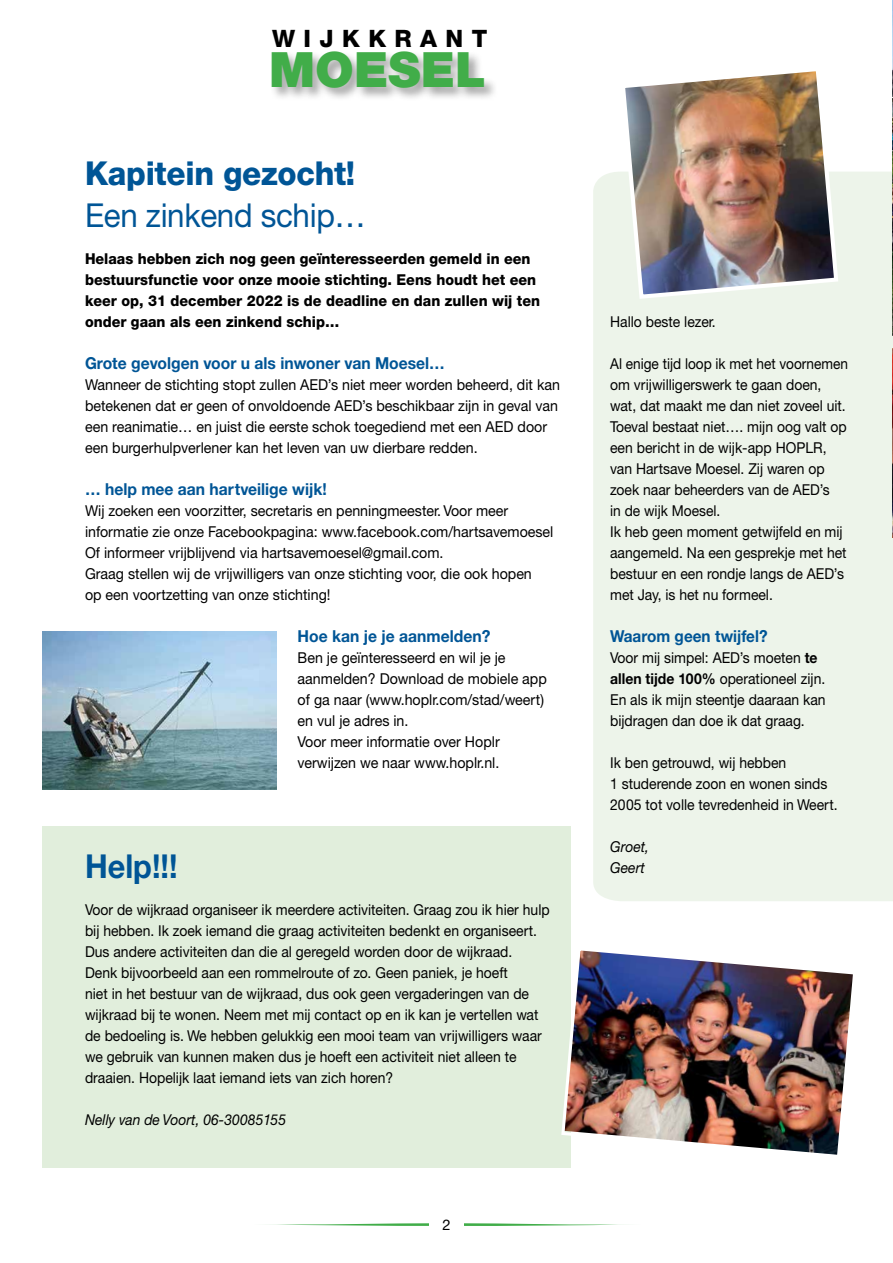
<style>
.page{position:relative;width:893px;height:1263px;background:#fff}
.page>*{position:absolute;margin:0;border:0;box-sizing:border-box;transform-origin:0 0}
.t1{font:900 48.75px "Helvetica Neue CE";color:#41ad49}
.t2{font:800 33px "Helvetica Neue CE";letter-spacing:-.01em;color:#005596;scale:.95 1}
.t3{font:33px "Helvetica Neue";letter-spacing:-.01em;color:#005596;scale:.95 1}
.t4{font:700 33px "Helvetica Neue CE";color:#005596;scale:.93 1}
.t5{font:800 24px "Helvetica Neue CE";color:#000}
.t6{font:700 16.5px "Helvetica Neue CE";color:#005596;scale:.95 1}
.t7{font:700 16.5px "Helvetica Neue CE";color:#005596;scale:.93 1}
.t8{font:15px/21px "Helvetica Neue CE";color:#000;scale:.93 1}
.t9{font:15px/21px "Helvetica Neue CE";color:#000;scale:.95 1}
.t10{font:15px/21px "Helvetica Neue CE";color:#000;scale:.91 1}
.t11{font:800 15px/21px "Helvetica Neue CE";color:#000;scale:.95 1}
.t12{font:italic 15px "Helvetica Neue CE";color:#000;scale:.93 1}
.t13{font:14.7px "Helvetica Neue CE";color:#000}
.s1{font-weight:700}
</style>
<div class="page">
<div style="left:43px;top:826px;width:528px;height:341px;background:#e1eedc"></div>
<div style="left:593px;top:172px;width:300px;height:729px;background:#edf4ea"></div>
<svg style="left:270px;top:1223px;width:352px;height:3px"></svg>
<div style="left:429px;top:1212px;width:34px;height:36px;background:#fff"></div>
<div style="left:270px;top:50px;width:229px;height:52px;background:#000;opacity:.35"></div>
<img style="left:619px;top:71px;width:221px;height:230px">
<img style="left:43px;top:631px;width:233px;height:158px">
<img style="left:892px;top:0;width:1px;height:336px">
<img style="left:892px;top:348px;width:1px;height:189px">
<img style="left:561px;top:950px;width:292px;height:205px">
<h3 class="t5" style="left:272px;top:24px;width:56px">W IJKKRANT</h3>
<h1 class="t1" style="left:269px;top:39px;width:218px">MOESEL</h1>
<h2 class="t2" style="left:85px;top:153px;width:286px">Kapitein gezocht!</h2>
<h2 class="t3" style="left:85px;top:196px;width:297px">Een zinkend schip…</h2>
<p class="t11" style="left:85px;top:248px;width:481px">Helaas hebben zich nog geen geïnteresseerden gemeld in een bestuursfunctie voor onze mooie stichting. Eens houdt het een keer op, 31 december 2022 is de deadline en dan zullen wij ten onder gaan als een zinkend schip…</p>
<p class="t6" style="left:85px;top:353px;width:380px">Grote gevolgen voor u als inwoner van Moesel…</p>
<p class="t9" style="left:85px;top:374px;width:501px">Wanneer de stichting stopt zullen AED’s niet meer worden beheerd, dit kan betekenen dat er geen of onvoldoende AED’s beschikbaar zijn in geval van een reanimatie… en juist die eerste schok toegediend met een AED door een burgerhulpverlener kan het leven van uw dierbare redden.</p>
<p class="t6" style="left:85px;top:479px;width:256px">… help mee aan hartveilige wijk!</p>
<p class="t9" style="left:85px;top:500px;width:495px">Wij zoeken een voorzitter, secretaris en penningmeester. Voor meer informatie zie onze Facebookpagina: www.facebook.com/hartsavemoesel Of informeer vrijblijvend via hartsavemoesel@gmail.com.<br>Graag stellen wij de vrijwilligers van onze stichting voor, die ook hopen<br>op een voortzetting van onze stichting!</p>
<p class="t6" style="left:298px;top:626px;width:204px">Hoe kan je je aanmelden?</p>
<p class="t9" style="left:298px;top:647px;width:264px">Ben je geïnteresseerd en wil je je aanmelden? Download de mobiele app of ga naar (www.hoplr.com/stad/weert) en vul je adres in.<br>Voor meer informatie over Hoplr verwijzen we naar www.hoplr.nl.</p>
<p class="t8" style="left:610px;top:311px;width:115px">Hallo beste lezer.</p>
<p class="t10" style="left:610px;top:353px;width:263px">Al enige tijd loop ik met het voornemen om vrijwilligerswerk te gaan doen, wat, dat maakt me dan niet zoveel uit.<br>Toeval bestaat niet…. mijn oog valt op een bericht in de wijk-app HOPLR, van Hartsave Moesel. Zij waren op zoek naar beheerders van de AED’s<br>in de wijk Moesel.<br>Ik heb geen moment getwijfeld en mij aangemeld. Na een gesprekje met het bestuur en een rondje langs de AED’s met Jay, is het nu formeel.</p>
<p class="t7" style="left:610px;top:626px;width:171px">Waarom geen twijfel?</p>
<p class="t8" style="left:610px;top:647px;width:233px">Voor mij simpel: AED’s moeten <span class="s1">te allen tijde 100%</span> operationeel zijn.<br>En als ik mijn steentje daaraan kan bijdragen dan doe ik dat graag.</p>
<p class="t8" style="left:610px;top:752px;width:246px">Ik ben getrouwd, wij hebben<br>1 studerende zoon en wonen sinds<br>2005 tot volle tevredenheid in Weert.</p>
<p class="t12" style="left:610px;top:838px;width:43px">Groet,</p>
<h2 class="t4" style="left:85px;top:846px;width:101px">Help!!!</h2>
<p class="t12" style="left:610px;top:859px;width:39px">Geert</p>
<p class="t8" style="left:85px;top:899px;width:501px">Voor de wijkraad organiseer ik meerdere activiteiten. Graag zou ik hier hulp bij hebben. Ik zoek iemand die graag activiteiten bedenkt en organiseert.<br>Dus andere activiteiten dan die al geregeld worden door de wijkraad.<br>Denk bijvoorbeeld aan een rommelroute of zo. Geen paniek, je hoeft<br>niet in het bestuur van de wijkraad, dus ook geen vergaderingen van de wijkraad bij te wonen. Neem met mij contact op en ik kan je vertellen wat de bedoeling is. We hebben gelukkig een mooi team van vrijwilligers waar we gebruik van kunnen maken dus je hoeft een activiteit niet alleen te draaien. Hopelijk laat iemand iets van zich horen?</p>
<p class="t12" style="left:85px;top:1111px;width:218px">Nelly van de Voort, 06-30085155</p>
<p class="t13" style="left:442px;top:1216px;width:10px">2</p>
</div>
